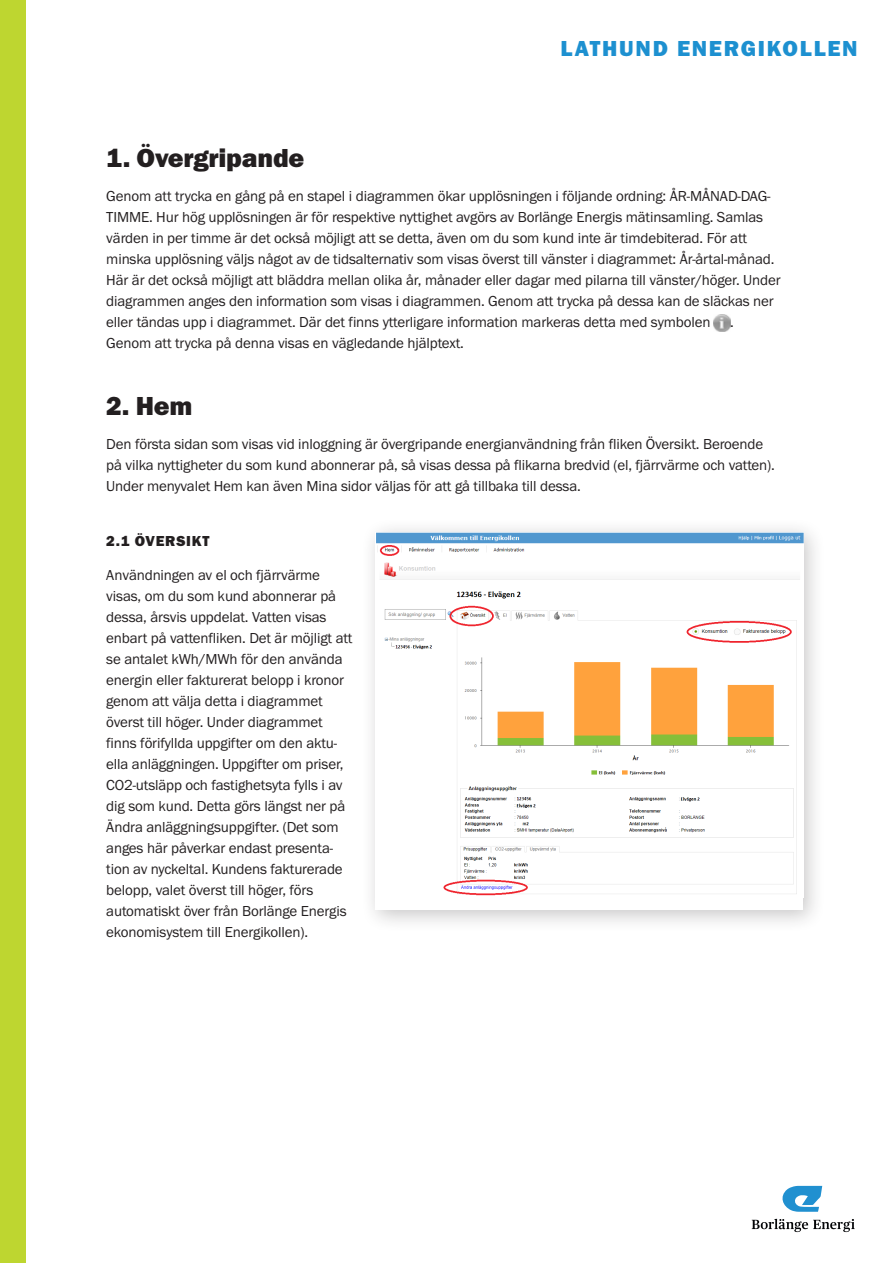
<style>
.page{position:relative;width:893px;height:1263px;background:#fff}
.page>*{position:absolute;margin:0;border:0;box-sizing:border-box;transform-origin:0 0}
.Mellis{font:800 27px "Franklin Gothic EF";letter-spacing:-.01em;color:#231f20}
.Bröd_small{font:800 22.5px "Franklin Gothic EF";letter-spacing:.075em;color:#1d90d0}
.Bröd{font:15px/21px "Franklin Gothic EF";letter-spacing:-.01em;color:#231f20}
.Mellis_2{font:800 15px "Franklin Gothic EF";letter-spacing:.05em;color:#231f20}
</style>
<div class="page">
<svg style="left:752px;top:1219px;width:103px;height:13px"></svg>
<svg style="left:782px;top:1186px;width:40px;height:26px"></svg>
<div style="left:0;top:0;width:26px;height:1263px;background:#bed630"></div>
<img style="left:714px;top:314px;width:16px;height:17px">
<div style="left:361px;top:518px;width:465px;height:415px;background:#231f20;opacity:.25"></div>
<div style="left:375px;top:532px;width:428px;height:378px;background:#fff"></div>
<img style="left:376px;top:532px;width:427px;height:364px">
<p class="Bröd_small" style="left:560px;top:35px;width:299px">LATHUND ENERGIKOLLEN</p>
<p class="Mellis" style="left:106px;top:143px;width:200px">1. Övergripande</p>
<p class="Bröd" style="left:106px;top:185px;width:676px">Genom att trycka en gång på en stapel i diagrammen ökar upplösningen i följande ordning: ÅR-MÅNAD-DAG-TIMME. Hur hög upplösningen är för respektive nyttighet avgörs av Borlänge Energis mätinsamling. Samlas värden in per timme är det också möjligt att se detta, även om du som kund inte är timdebiterad. För att minska upplösning väljs något av de tidsalternativ som visas överst till vänster i diagrammet: År-årtal-månad.<br>Här är det också möjligt att bläddra mellan olika år, månader eller dagar med pilarna till vänster/höger. Under diagrammen anges den information som visas i diagrammen. Genom att trycka på dessa kan de släckas ner eller tändas upp i diagrammet. Där det finns ytterligare information markeras detta med symbolen</p>
<p class="Bröd" style="left:730px;top:311px;width:5px">.</p>
<p class="Bröd" style="left:106px;top:332px;width:359px">Genom att trycka på denna visas en vägledande hjälptext.</p>
<p class="Mellis" style="left:106px;top:391px;width:88px">2. Hem</p>
<p class="Bröd" style="left:106px;top:434px;width:670px">Den första sidan som visas vid inloggning är övergripande energianvändning från fliken Översikt. Beroende på vilka nyttigheter du som kund abonnerar på, så visas dessa på flikarna bredvid (el, fjärrvärme och vatten).<br>Under menyvalet Hem kan även Mina sidor väljas för att gå tillbaka till dessa.</p>
<p class="Mellis_2" style="left:106px;top:532px;width:105px">2.1 ÖVERSIKT</p>
<p class="Bröd" style="left:106px;top:564px;width:248px">Användningen av el och fjärrvärme visas, om du som kund abonnerar på dessa, årsvis uppdelat. Vatten visas enbart på vattenfliken. Det är möjligt att se antalet kWh/MWh för den använda energin eller fakturerat belopp i kronor genom att välja detta i diagrammet överst till höger. Under diagrammet finns förifyllda uppgifter om den aktu&shy;ella anläggningen. Uppgifter om priser, CO2-utsläpp och fastighetsyta fylls i av dig som kund. Detta görs längst ner på Ändra anläggningsuppgifter. (Det som anges här påverkar endast presenta&shy;tion av nyckeltal. Kundens fakturerade belopp, valet överst till höger, förs automatiskt över från Borlänge Energis ekonomisystem till Energikollen).</p>
</div>
